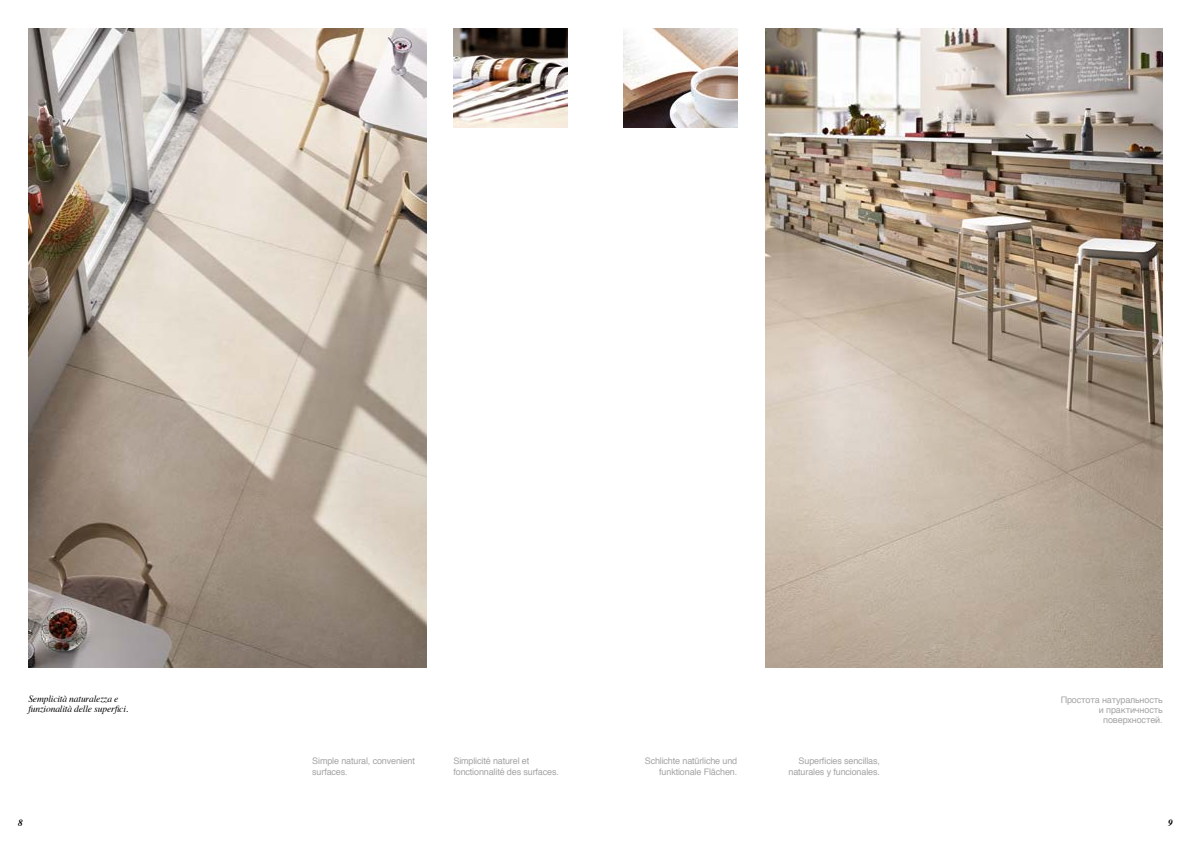
<style>
.page{position:relative;width:1191px;height:842px;background:#fff}
.page>*{position:absolute;margin:0;border:0;box-sizing:border-box;transform-origin:0 0}
.t1{font:italic 9.5px/10.5px "Times";letter-spacing:-.015em;color:#000}
.t2{font:italic 700 9.5px "Times";color:#000}
.t3{font:9px/10.2px "Helvetica";letter-spacing:-.015em;color:#a4a4a5;text-align:right}
</style>
<div class="page">
<img style="left:623px;top:28px;width:114px;height:100px">
<img style="left:765px;top:28px;width:397px;height:640px">
<img style="left:28px;top:28px;width:398px;height:640px">
<img style="left:453px;top:28px;width:114px;height:99px">
<p class="t1" style="left:28px;top:692px;width:101px">Semplicità naturalezza e funzionalità delle superfici.</p>
<p class="t3" style="left:312px;top:756px;width:104px;text-align:left">Simple natural, convenient surfaces.</p>
<p class="t3" style="left:453px;top:756px;width:107px;text-align:left">Simplicité naturel et fonctionnalité des surfaces.</p>
<p class="t3" style="left:645px;top:756px;width:94px">Schlichte natürliche und funktionale Flächen.</p>
<p class="t3" style="left:788px;top:756px;width:93px">Superficies sencillas, naturales y funcionales.</p>
<p class="t3" style="left:1060px;top:695px;width:103px">Простота натуральность и практичность поверхностей.</p>
<p class="t2" style="left:18px;top:814px;width:6px">8</p>
<p class="t2" style="left:1168px;top:814px;width:6px">9</p>
</div>
